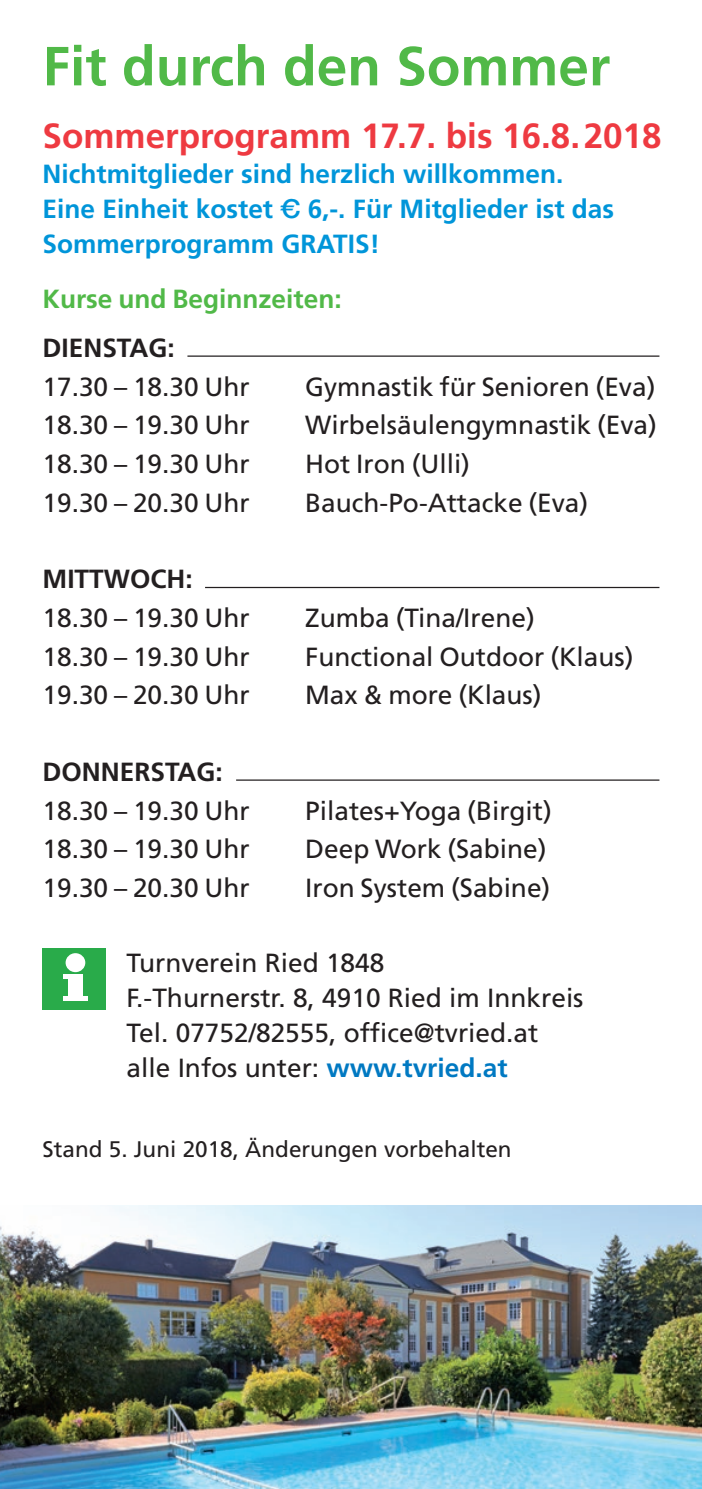
<style>
.page{position:relative;width:702px;height:1489px;background:#fff}
.page>*{position:absolute;margin:0;border:0;box-sizing:border-box;transform-origin:0 0}
.t1{font:700 55px "Frutiger";color:#51b948}
.t2{font:700 35px "Frutiger";color:#ee3a41}
.t3{font:26.25px/35px "Frutiger";color:#231f20}
.t4{font:700 26.25px/35px "Frutiger";color:#0095d9}
.t5{font:700 26.25px "Frutiger";color:#231f20}
.t6{font:700 26.25px "Frutiger";color:#51b948}
.t7{font:22.5px "Frutiger";color:#231f20}
.s1{font-family:"Euro Sans EF One";font-weight:400}
.s2{font-weight:700;color:#0079c2}
</style>
<div class="page">
<img style="left:0;top:1205px;width:702px;height:283px">
<div style="left:43px;top:948px;width:63px;height:61px;background:#29ab4a"></div>
<div style="left:64px;top:995px;width:24px;height:5px;background:#fff"></div>
<div style="left:68px;top:976px;width:15px;height:19px;background:#fff"></div>
<div style="left:66px;top:953px;width:19px;height:19px;background:#fff;border-radius:50%"></div>
<div style="left:64px;top:974px;width:19px;height:5px;background:#fff"></div>
<hr style="left:187px;top:355px;width:472px;height:2px;background:#231f20">
<hr style="left:205px;top:587px;width:454px;height:1px;background:#231f20">
<hr style="left:236px;top:779px;width:423px;height:1px;background:#231f20">
<h1 class="t1" style="left:43px;top:34px;width:569px">Fit durch den Sommer</h1>
<h2 class="t2" style="left:43px;top:115px;width:620px">Sommerprogramm 17.7. bis 16.8.2018</h2>
<p class="t4" style="left:43px;top:156px;width:573px">Nichtmitglieder sind herzlich willkommen.<br>Eine Einheit kostet <span class="s1">e</span> 6,-. Für Mitglieder ist das<br>Sommerprogramm GRATIS!</p>
<p class="t6" style="left:43px;top:283px;width:300px">Kurse und Beginnzeiten:</p>
<p class="t5" style="left:43px;top:332px;width:134px">DIENSTAG:</p>
<p class="t3" style="left:43px;top:368px;width:209px">17.30 – 18.30 Uhr</p>
<p class="t3" style="left:305px;top:368px;width:352px">Gymnastik für Senioren (Eva)</p>
<p class="t3" style="left:43px;top:407px;width:209px">18.30 – 19.30 Uhr</p>
<p class="t3" style="left:305px;top:407px;width:353px">Wirbelsäulengymnastik (Eva)</p>
<p class="t3" style="left:43px;top:446px;width:209px">18.30 – 19.30 Uhr</p>
<p class="t3" style="left:305px;top:446px;width:166px">Hot Iron (Ulli)</p>
<p class="t3" style="left:43px;top:485px;width:209px">19.30 – 20.30 Uhr</p>
<p class="t3" style="left:305px;top:485px;width:284px">Bauch-Po-Attacke (Eva)</p>
<p class="t5" style="left:43px;top:563px;width:152px">MITTWOCH:</p>
<p class="t3" style="left:43px;top:600px;width:209px">18.30 – 19.30 Uhr</p>
<p class="t3" style="left:305px;top:600px;width:231px">Zumba (Tina/Irene)</p>
<p class="t3" style="left:43px;top:638px;width:209px">18.30 – 19.30 Uhr</p>
<p class="t3" style="left:305px;top:638px;width:330px">Functional Outdoor (Klaus)</p>
<p class="t3" style="left:43px;top:677px;width:209px">19.30 – 20.30 Uhr</p>
<p class="t3" style="left:305px;top:677px;width:238px">Max &amp; more (Klaus)</p>
<p class="t5" style="left:43px;top:756px;width:182px">DONNERSTAG:</p>
<p class="t3" style="left:43px;top:792px;width:209px">18.30 – 19.30 Uhr</p>
<p class="t3" style="left:305px;top:792px;width:248px">Pilates+Yoga (Birgit)</p>
<p class="t3" style="left:43px;top:831px;width:209px">18.30 – 19.30 Uhr</p>
<p class="t3" style="left:305px;top:831px;width:243px">Deep Work (Sabine)</p>
<p class="t3" style="left:43px;top:870px;width:209px">19.30 – 20.30 Uhr</p>
<p class="t3" style="left:305px;top:870px;width:247px">Iron System (Sabine)</p>
<p class="t3" style="left:126px;top:944px;width:458px">Turnverein Ried 1848<br>F.-Thurnerstr. 8, 4910 Ried im Innkreis Tel. 07752/82555, office@tvried.at alle Infos unter: <span class="s2">www.tvried.at</span></p>
<p class="t7" style="left:43px;top:1136px;width:470px">Stand 5. Juni 2018, Änderungen vorbehalten</p>
</div>
